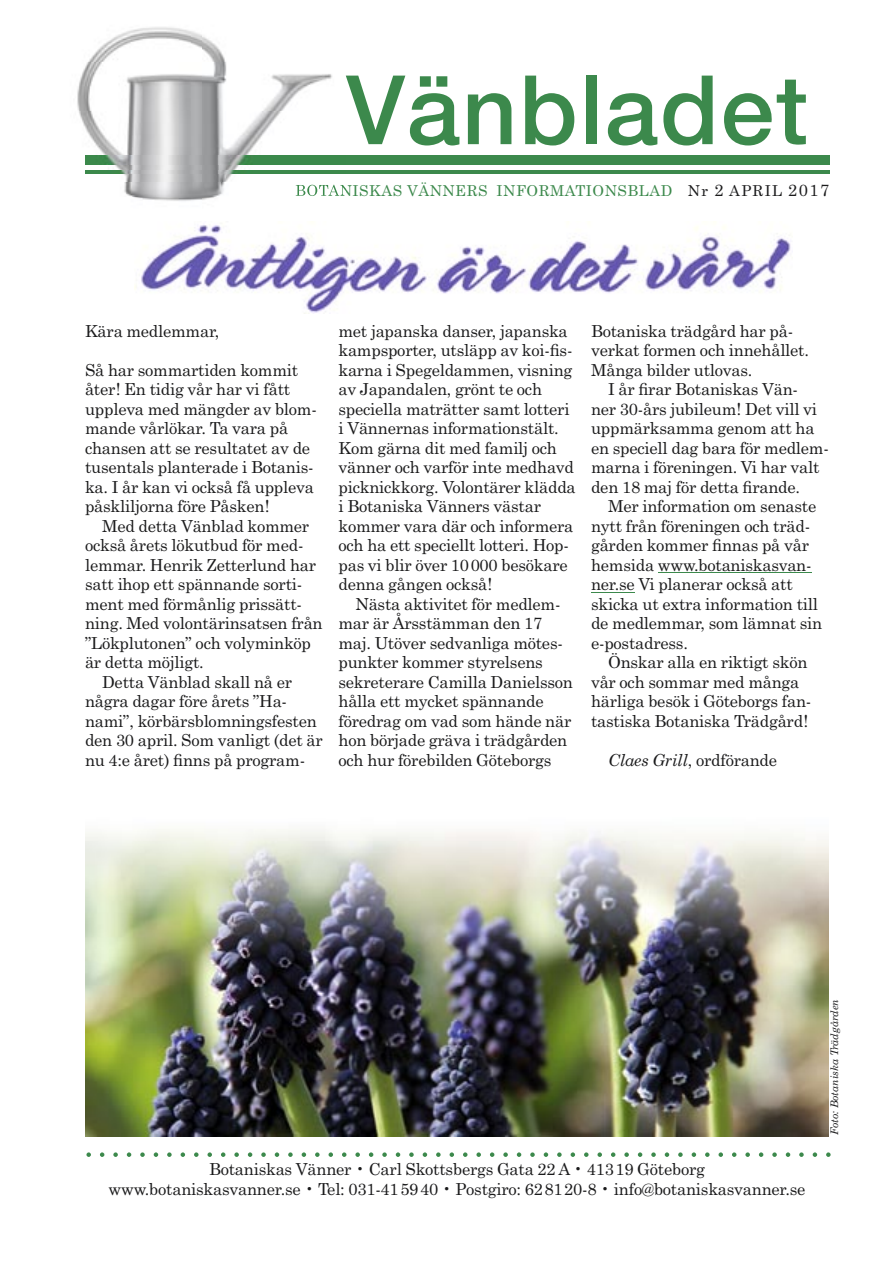
<style>
.page{position:relative;width:893px;height:1263px;background:#fff}
.page>*{position:absolute;margin:0;border:0;box-sizing:border-box;transform-origin:0 0}
.t1{font:500 96px "Helvetica Neue";letter-spacing:.02em;color:#3c894c}
.t2{font:16.5px/19.5px "Century Schoolbook Std";letter-spacing:-.015em;color:#1a1a1b}
.t3{font:15px "Century Schoolbook Std";letter-spacing:.035em;color:#3c894c}
.t4{font:italic 10.5px "Century Schoolbook Std";color:#1a1a1b}
.s1{color:#1a1a1b}
.s2{font-size:16.5px;color:#1a1a1b}
.s3{font-style:italic}
</style>
<div class="page">
<div style="left:85px;top:156px;width:744px;height:9px;background:#3c894c"></div>
<hr style="left:85px;top:171px;width:744px;height:3px;background:#3c894c">
<img style="left:77px;top:27px;width:269px;height:174px">
<img style="left:85px;top:156px;width:261px;height:9px">
<img style="left:85px;top:171px;width:261px;height:3px">
<img style="left:85px;top:182px;width:261px;height:14px">
<hr style="left:658px;top:572px;width:153px;height:1px;background:#3c894c">
<hr style="left:591px;top:592px;width:44px;height:1px;background:#3c894c">
<img style="left:135px;top:225px;width:656px;height:88px">
<svg style="left:86px;top:1152px;width:745px;height:5px"></svg>
<img style="left:85px;top:829px;width:744px;height:307px">
<h1 class="t1" style="left:346px;top:53px;width:463px">Vänbladet</h1>
<p class="t3" style="left:295px;top:181px;width:536px">BOTANISKAS VÄNNERS INFORMATIONSBLAD <span class="s1">Nr</span> <span class="s2">2</span> <span class="s1">APRIL</span> <span class="s2">2017</span></p>
<p class="t2" style="left:85px;top:321px;width:136px">Kära medlemmar,</p>
<p class="t2" style="left:85px;top:360px;width:233px">Så har sommartiden kommit åter ! En tidig vår har vi fått uppleva med mängder av blom&shy;mande vårlökar. Ta vara på chansen att se resultatet av de tusentals planterade i Botanis&shy;ka. I år kan vi också få uppleva påskliljorna före Påsken !</p>
<p class="t2" style="left:102px;top:516px;width:209px">Med detta Vänblad kommer</p>
<p class="t2" style="left:85px;top:535px;width:220px">också årets lökutbud för med-</p>
<p class="t2" style="left:85px;top:555px;width:233px">lemmar. Henrik Zetterlund har</p>
<p class="t2" style="left:85px;top:574px;width:219px">satt ihop ett spännande sorti-</p>
<p class="t2" style="left:85px;top:594px;width:218px">ment med förmånlig prissätt-</p>
<p class="t2" style="left:85px;top:613px;width:239px">ning. Med volontärinsatsen från</p>
<p class="t2" style="left:85px;top:633px;width:228px">”Lökplutonen” och volyminköp</p>
<p class="t2" style="left:85px;top:652px;width:120px">är detta möjligt.</p>
<p class="t2" style="left:102px;top:672px;width:192px">Detta Vänblad skall nå er</p>
<p class="t2" style="left:85px;top:691px;width:204px">några dagar före årets ”Ha-</p>
<p class="t2" style="left:85px;top:711px;width:233px">nami”, körbärsblomningsfesten</p>
<p class="t2" style="left:85px;top:730px;width:239px">den 30 april. Som vanligt (det är</p>
<p class="t2" style="left:85px;top:750px;width:222px">nu 4:e året) finns på program-</p>
<p class="t2" style="left:338px;top:321px;width:239px">met japanska danser, japanska kampsporter, utsläpp av koi-fis&shy;karna i Spegeldammen, visning av Japandalen, grönt te och speciella maträtter samt lotteri i Vännernas informationstält.<br>Kom gärna dit med familj och vänner och varför inte medhavd picknickkorg. Volontärer klädda i Botaniska Vänners västar kommer vara där och informera och ha ett speciellt lotteri. Hop&shy;pas vi blir över 10 000 besökare denna gången också !</p>
<p class="t2" style="left:338px;top:594px;width:236px;text-indent:17px">Nästa aktivitet för medlem&shy;mar är Årsstämman den 17 maj. Utöver sedvanliga mötes&shy;punkter kommer styrelsens sekreterare Camilla Danielsson hålla ett mycket spännande föredrag om vad som hände när hon började gräva i trädgården och hur förebilden Göteborgs</p>
<p class="t2" style="left:591px;top:321px;width:219px">Botaniska trädgård har på&shy;verkat formen och innehållet.<br>Många bilder utlovas.</p>
<p class="t2" style="left:591px;top:379px;width:239px;text-indent:17px">I år firar Botaniskas Vän-<br>ner 30-års jubileum ! Det vill vi uppmärksamma genom att ha en speciell dag bara för medlem&shy;marna i föreningen. Vi har valt den 18 maj för detta firande.</p>
<p class="t2" style="left:591px;top:496px;width:233px;text-indent:17px">Mer information om senaste nytt från föreningen och träd&shy;gården kommer finnas på vår hemsida www.botaniskasvan&shy;ner.se Vi planerar också att skicka ut extra information till de medlemmar, som lämnat sin e-postadress.</p>
<p class="t2" style="left:591px;top:652px;width:222px;text-indent:17px">Önskar alla en riktigt skön vår och sommar med många härliga besök i Göteborgs fan&shy;tastiska Botaniska Trädgård !</p>
<p class="t2" style="left:608px;top:750px;width:171px"><span class="s3">Claes Grill</span>, ordförande</p>
<p class="t4" style="left:828px;top:1135px;width:138px;rotate:-90deg">Foto: Botaniska Trädgården</p>
<p class="t2" style="left:109px;top:1159px;width:698px;text-align:center">Botaniskas Vänner • Carl Skottsbergs Gata 22 A • 413 19 Göteborg<br>www.botaniskasvanner.se • Tel: 031-41 59 40 • Postgiro: 62 81 20-8 • info@botaniskasvanner.se</p>
</div>
